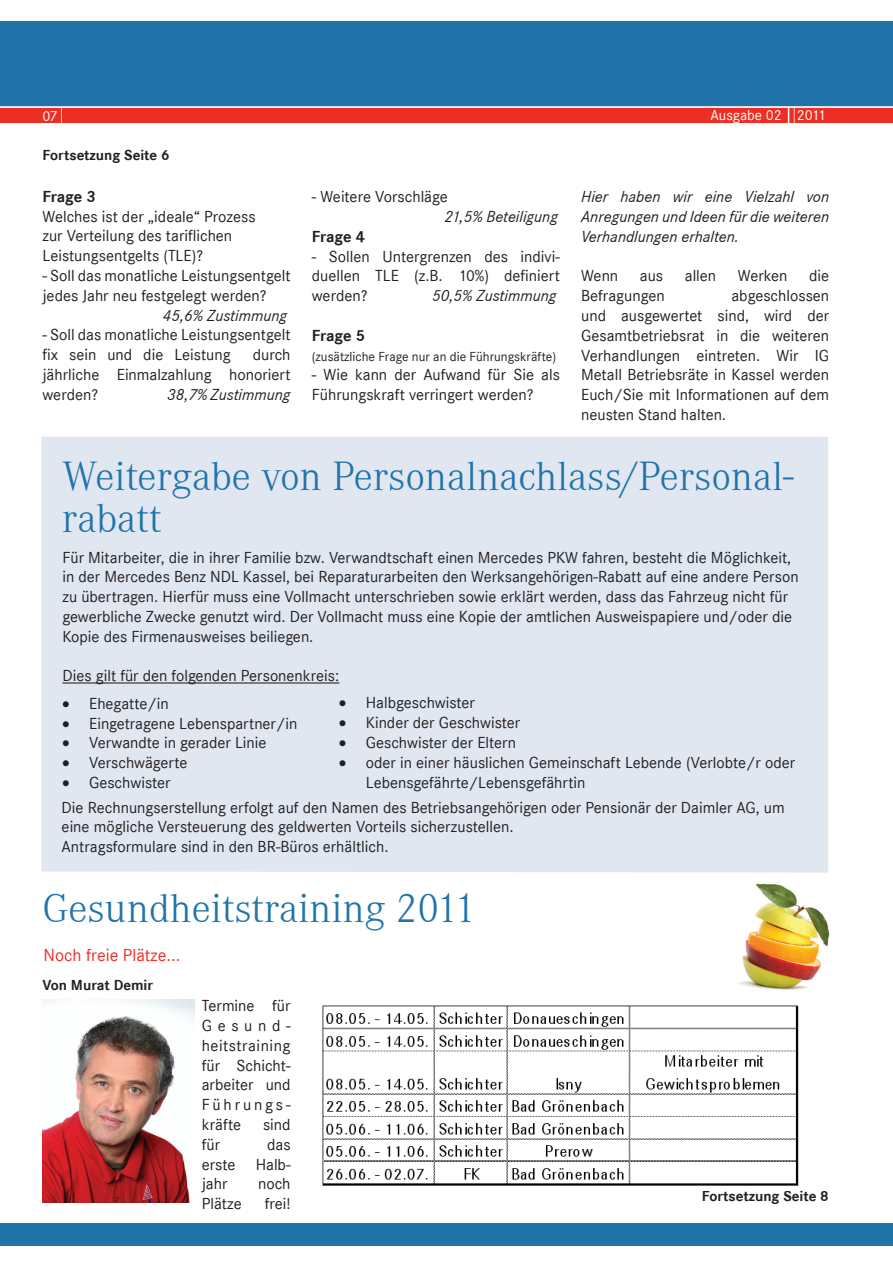
<style>
.page{position:relative;width:893px;height:1263px;background:#fff}
.page>*{position:absolute;margin:0;border:0;box-sizing:border-box;transform-origin:0 0}
.t1{font:300 42.3px/42.6px "Corporate A";color:#2074a9}
.t2{font:300 42px "Corporate A";color:#2074a9}
.t3{font:18px "Corporate S";color:#ee2e23}
.t4{font:16.5px/19.8px "Corporate S";color:#231f20}
.t5{font:italic 16.5px/19.8px "Corporate S";color:#231f20;text-align:justify}
.t6{font:16.5px/19.8px "Corporate S";color:#201d1e;text-align:justify}
.t7{font:700 16.5px "Corporate S";letter-spacing:-.01em;color:#231f20}
.t8{font:700 15px "Corporate S";color:#231f20}
.t9{font:15px "Corporate S";color:#fff}
.t10{font:13.5px "Corporate S";color:#231f20}
</style>
<div class="page">
<div style="left:0;top:1224px;width:893px;height:21px;background:#2074a9"></div>
<img style="left:0;top:21px;width:893px;height:102px">
<hr style="left:0;top:106px;width:893px;height:2px;background:#fff">
<svg style="left:788px;top:107px;width:1px;height:16px"></svg>
<div style="left:41px;top:437px;width:787px;height:436px;background:#e1e7f1"></div>
<hr style="left:62px;top:682px;width:277px;height:1px;background:#231f20">
<svg style="left:42px;top:999px;width:141px;height:247px"></svg>
<img style="left:43px;top:1000px;width:151px;height:202px">
<img style="left:322px;top:1005px;width:477px;height:181px">
<img style="left:738px;top:883px;width:91px;height:107px">
<p class="t9" style="left:43px;top:107px;width:17px">07</p>
<p class="t9" style="left:710px;top:106px;width:117px">Ausgabe 02 2011</p>
<p class="t8" style="left:43px;top:146px;width:129px">Fortsetzung Seite 6</p>
<p class="t7" style="left:43px;top:187px;width:55px">Frage 3</p>
<p class="t4" style="left:43px;top:206px;width:215px">Welches ist der „ideale“ Prozess zur Verteilung des tariflichen<br>Leistungsentgelts (TLE)?</p>
<p class="t4" style="left:43px;top:266px;width:250px">- Soll das monatliche Leistungsentgelt jedes Jahr neu festgelegt werden?</p>
<p class="t5" style="left:163px;top:305px;width:126px">45,6% Zustimmung</p>
<p class="t4" style="left:43px;top:325px;width:250px">- Soll das monatliche Leistungsentgelt fix sein und die Leistung</p>
<p class="t4" style="left:312px;top:187px;width:137px">- Weitere Vorschläge</p>
<p class="t5" style="left:445px;top:207px;width:115px">21,5% Beteiligung</p>
<p class="t7" style="left:312px;top:227px;width:55px">Frage 4</p>
<p class="t4" style="left:312px;top:246px;width:250px;text-align:justify">- Sollen Untergrenzen des indivi&shy;duellen TLE (z.B. 10%) definiert werden?</p>
<p class="t5" style="left:581px;top:187px;width:250px">Hier haben wir eine Vielzahl von Anregungen und Ideen für die weiteren Verhandlungen erhalten.</p>
<p class="t4" style="left:581px;top:266px;width:39px">Wenn</p>
<p class="t4" style="left:640px;top:266px;width:25px">aus</p>
<p class="t4" style="left:685px;top:266px;width:33px">allen</p>
<p class="t4" style="left:738px;top:266px;width:51px">Werken</p>
<p class="t4" style="left:809px;top:266px;width:22px">die</p>
<p class="t4" style="left:581px;top:286px;width:85px">Befragungen</p>
<p class="t5" style="left:432px;top:286px;width:126px">50,5% Zustimmung</p>
<p class="t4" style="left:581px;top:286px;width:250px;text-align:justify;text-indent:150px">abgeschlossen und ausgewertet sind, wird der Gesamtbetriebsrat in die weiteren Verhandlungen eintreten. Wir IG Metall Betriebsräte in Kassel werden Euch/Sie mit Informationen auf dem neusten Stand halten.</p>
<p class="t7" style="left:312px;top:326px;width:55px">Frage 5</p>
<p class="t10" style="left:312px;top:348px;width:246px">(zusätzliche Frage nur an die Führungskräfte)</p>
<p class="t4" style="left:312px;top:365px;width:250px">- Wie kann der Aufwand für Sie als<br>Führungskraft verringert werden?</p>
<p class="t4" style="left:43px;top:345px;width:250px;text-align:justify;text-indent:210px">durch jährliche Einmalzahlung honoriert werden?</p>
<p class="t5" style="left:167px;top:384px;width:125px">38,7% Zustimmung</p>
<h1 class="t1" style="left:62px;top:456px;width:733px">Weitergabe von Personalnachlass/Personal&shy;rabatt</h1>
<p class="t4" style="left:62px;top:547px;width:738px">Für Mitarbeiter, die in ihrer Familie bzw. Verwandtschaft einen Mercedes PKW fahren, besteht die Möglichkeit, in der Mercedes Benz NDL Kassel, bei Reparaturarbeiten den Werksangehörigen-Rabatt auf eine andere Person zu übertragen. Hierfür muss eine Vollmacht unterschrieben sowie erklärt werden, dass das Fahrzeug nicht für gewerbliche Zwecke genutzt wird. Der Vollmacht muss eine Kopie der amtlichen Ausweispapiere und/oder die Kopie des Firmenausweises beiliegen.</p>
<p class="t4" style="left:62px;top:666px;width:278px">Dies gilt für den folgenden Personenkreis:</p>
<p class="t4" style="left:62px;top:694px;width:108px">• Ehegatte/in</p>
<p class="t4" style="left:62px;top:713px;width:237px">• Eingetragene Lebenspartner/in</p>
<p class="t4" style="left:62px;top:733px;width:206px">• Verwandte in gerader Linie</p>
<p class="t4" style="left:62px;top:753px;width:127px">• Verschwägerte</p>
<p class="t4" style="left:62px;top:773px;width:110px">• Geschwister</p>
<p class="t4" style="left:339px;top:693px;width:138px">• Halbgeschwister</p>
<p class="t4" style="left:339px;top:713px;width:183px">• Kinder der Geschwister</p>
<p class="t4" style="left:339px;top:733px;width:179px">• Geschwister der Eltern</p>
<p class="t4" style="left:366px;top:752px;width:431px;text-indent:-27px">• oder in einer häuslichen Gemeinschaft Lebende (Verlobte/r oder<br>Lebensgefährte/Lebensgefährtin</p>
<p class="t4" style="left:62px;top:797px;width:724px">Die Rechnungserstellung erfolgt auf den Namen des Betriebsangehörigen oder Pensionär der Daimler AG, um eine mögliche Versteuerung des geldwerten Vorteils sicherzustellen.<br>Antragsformulare sind in den BR-Büros erhältlich.</p>
<h2 class="t2" style="left:43px;top:885px;width:435px">Gesundheitstraining 2011</h2>
<p class="t3" style="left:44px;top:945px;width:138px">Noch freie Plätze...</p>
<p class="t8" style="left:43px;top:976px;width:112px">Von Murat Demir</p>
<p class="t6" style="left:202px;top:996px;width:90px">Termine für Gesund&shy;heitstraining für Schicht&shy;arbeiter und Führungs&shy;kräfte</p>
<p class="t6" style="left:263px;top:1115px;width:29px">sind</p>
<p class="t6" style="left:202px;top:1134px;width:20px">für</p>
<p class="t6" style="left:202px;top:1134px;width:90px;text-indent:65px">das erste Halb&shy;jahr</p>
<p class="t6" style="left:258px;top:1174px;width:34px">noch</p>
<p class="t6" style="left:202px;top:1194px;width:41px">Plätze</p>
<p class="t6" style="left:265px;top:1194px;width:27px">frei!</p>
<p class="t8" style="left:702px;top:1188px;width:129px">Fortsetzung Seite 8</p>
</div>
